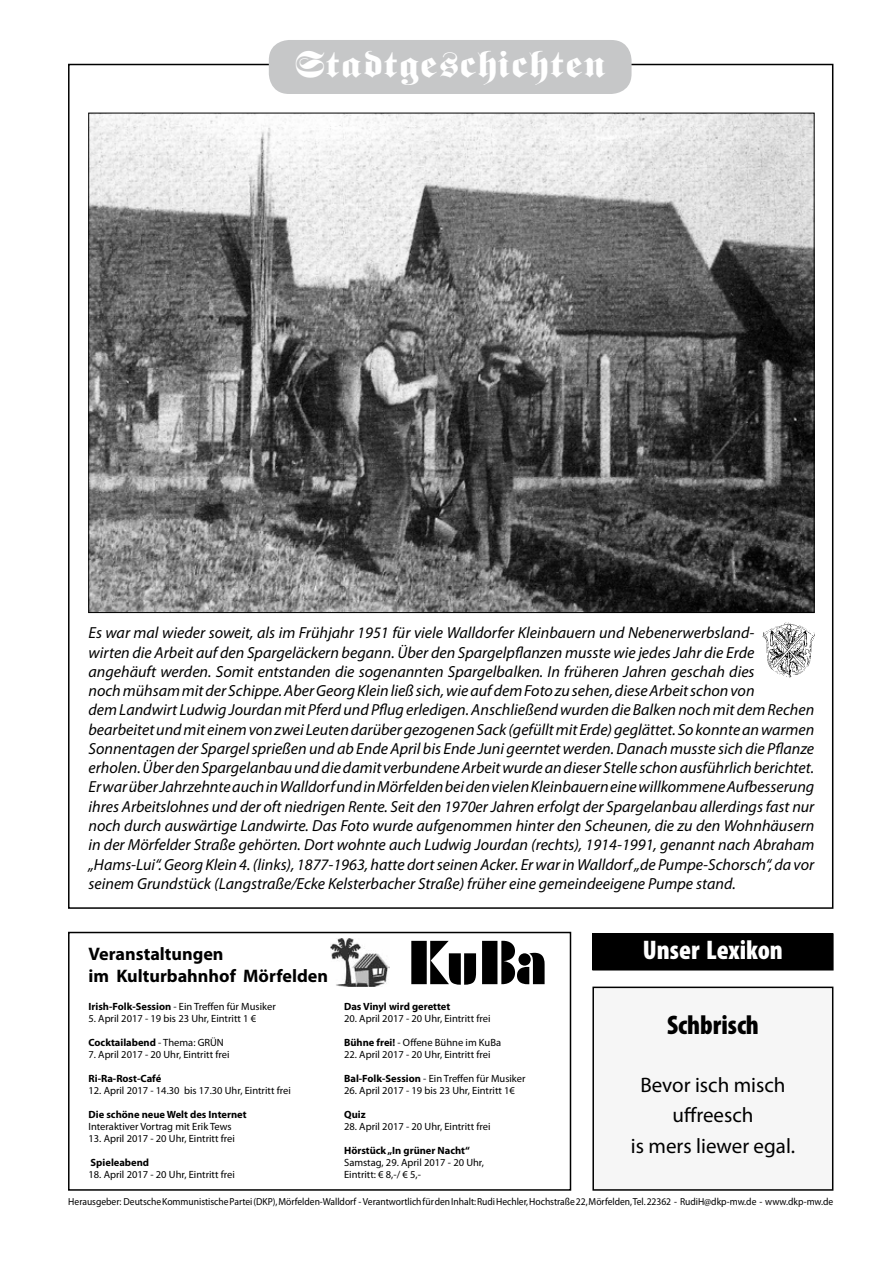
<style>
.page{position:relative;width:893px;height:1263px;background:#fff}
.page>*{position:absolute;margin:0;border:0;box-sizing:border-box;transform-origin:0 0}
.t1{font:60px "Futura Black BT";color:#000}
.t2{font:42.9px "Berliner Regular Swfte";color:#fff}
.t3{font:900 condensed 27px "Myriad Pro";color:#fff}
.t4{font:900 condensed 27px "Myriad Pro";color:#000}
.t5{font:21px/30.2px "Myriad Pro";color:#000;text-align:center}
.t6{font:700 18.15px/21.8px "Myriad Pro";color:#000}
.t7{font:italic 16.05px/19.2px "Myriad Pro";color:#000}
.t8{font:10.5px/12px "Myriad Pro";color:#000}
.t9{font:700 10.5px "Myriad Pro";color:#000}
.t10{font:10.2px "Myriad Pro";color:#000;scale:.94 1}
.s1{font-weight:700}
.s2{font-weight:400}
</style>
<div class="page">
<img style="left:90px;top:115px;width:722px;height:496px">
<div style="left:593px;top:934px;width:240px;height:36px;background:#000"></div>
<div style="left:592px;top:933px;width:241px;height:37px;border:1px solid #000"></div>
<div style="left:269px;top:40px;width:363px;height:54px;background:#c6c7c8;border-radius:20px"></div>
<img style="left:763px;top:623px;width:51px;height:54px">
<img style="left:330px;top:938px;width:59px;height:48px">
<div style="left:68px;top:932px;width:503px;height:259px;border:2px solid #000"></div>
<div style="left:593px;top:987px;width:240px;height:203px;background:#f6f6f6"></div>
<div style="left:592px;top:986px;width:241px;height:205px;border:2px solid #000"></div>
<h2 class="t2" style="left:295px;top:43px;width:314px">Stadtgeschichten</h2>
<p class="t7" style="left:88px;top:623px;width:727px">Es war mal wieder soweit, als im Frühjahr 1951 für viele Walldorfer Kleinbauern und Nebenerwerbsland-<br>wirten die Arbeit auf den Spargeläckern begann. Über den Spargelpflanzen musste wie jedes Jahr die Erde angehäuft werden. Somit entstanden die sogenannten Spargelbalken. In früheren Jahren geschah dies<br>noch mühsam mit der Schippe. Aber Georg Klein ließ sich, wie auf dem Foto zu sehen, diese Arbeit schon von<br>dem Landwirt Ludwig Jourdan mit Pferd und Pflug erledigen. Anschließend wurden die Balken noch mit dem Rechen bearbeitet und mit einem von zwei Leuten darüber gezogenen Sack (gefüllt mit Erde) geglättet. So konnte an warmen Sonnentagen der Spargel sprießen und ab Ende April bis Ende Juni geerntet werden. Danach musste sich die Pflanze erholen. Über den Spargelanbau und die damit verbundene Arbeit wurde an dieser Stelle schon ausführlich berichtet.<br>Er war über Jahrzehnte auch in Walldorf und in Mörfelden bei den vielen Kleinbauern eine willkommene Aufbesserung ihres Arbeitslohnes und der oft niedrigen Rente. Seit den 1970er Jahren erfolgt der Spargelanbau allerdings fast nur noch durch auswärtige Landwirte. Das Foto wurde aufgenommen hinter den Scheunen, die zu den Wohnhäusern in der Mörfelder Straße gehörten. Dort wohnte auch Ludwig Jourdan (rechts), 1914-1991, genannt nach Abraham „Hams-Lui“. Georg Klein 4. (links), 1877-1963, hatte dort seinen Acker. Er war in Walldorf „de Pumpe-Schorsch“, da vor seinem Grundstück (Langstraße/Ecke Kelsterbacher Straße) früher eine gemeindeeigene Pumpe stand.</p>
<p class="t6" style="left:88px;top:943px;width:241px">Veranstaltungen<br>im Kulturbahnhof Mörfelden</p>
<h1 class="t1" style="left:409px;top:927px;width:139px">KuBa</h1>
<p class="t8" style="left:88px;top:1000px;width:189px"><span class="s1">Irish-Folk-Session</span> - Ein Treffen für Musiker</p>
<p class="t8" style="left:88px;top:1012px;width:169px">5. April 2017 - 19 bis 23 Uhr, Eintritt 1 €</p>
<p class="t9" style="left:88px;top:1036px;width:137px">Cocktailabend <span class="s2">- Thema: GRÜN</span></p>
<p class="t8" style="left:88px;top:1048px;width:143px">7. April 2017 - 20 Uhr, Eintritt frei</p>
<p class="t9" style="left:88px;top:1072px;width:74px">Ri-Ra-Rost-Café</p>
<p class="t8" style="left:88px;top:1084px;width:204px">12. April 2017 - 14.30 bis 17.30 Uhr, Eintritt frei</p>
<p class="t9" style="left:88px;top:1108px;width:160px">Die schöne neue Welt des Internet</p>
<p class="t8" style="left:88px;top:1120px;width:145px">Interaktiver Vortrag mit Erik Tews</p>
<p class="t8" style="left:88px;top:1132px;width:148px">13. April 2017 - 20 Uhr, Eintritt frei</p>
<p class="t9" style="left:91px;top:1156px;width:60px">Spieleabend</p>
<p class="t8" style="left:88px;top:1168px;width:148px">18. April 2017 - 20 Uhr, Eintritt frei</p>
<p class="t9" style="left:344px;top:1000px;width:108px">Das Vinyl wird gerettet</p>
<p class="t8" style="left:344px;top:1012px;width:148px">20. April 2017 - 20 Uhr, Eintritt frei</p>
<p class="t8" style="left:344px;top:1036px;width:159px"><span class="s1">Bühne frei!</span> - Offene Bühne im KuBa</p>
<p class="t8" style="left:344px;top:1048px;width:148px">22. April 2017 - 20 Uhr, Eintritt frei</p>
<p class="t8" style="left:344px;top:1072px;width:183px"><span class="s1">Bal-Folk-Session</span> - Ein Treffen für Musiker</p>
<p class="t8" style="left:344px;top:1084px;width:172px">26. April 2017 - 19 bis 23 Uhr, Eintritt 1€</p>
<p class="t9" style="left:344px;top:1108px;width:23px">Quiz</p>
<p class="t8" style="left:344px;top:1120px;width:148px">28. April 2017 - 20 Uhr, Eintritt frei</p>
<p class="t9" style="left:344px;top:1144px;width:127px">Hörstück „In grüner Nacht“</p>
<p class="t8" style="left:344px;top:1156px;width:141px">Samstag, 29. April 2017 - 20 Uhr,<br>Eintritt: € 8,-/ € 5,-</p>
<h3 class="t3" style="left:643px;top:935px;width:141px">Unser Lexikon</h3>
<h3 class="t4" style="left:667px;top:1010px;width:93px">Schbrisch</h3>
<h3 class="t5" style="left:631px;top:1070px;width:166px">Bevor isch misch uffreesch<br>is mers liewer egal.</h3>
<p class="t10" style="left:68px;top:1195px;width:815px">Herausgeber: Deutsche Kommunistische Partei (DKP), Mörfelden-Walldorf - Verantwortlich für den Inhalt: Rudi Hechler, Hochstraße 22, Mörfelden, Tel. 22362 - RudiH@dkp-mw.de - www.dkp-mw.de</p>
</div>
